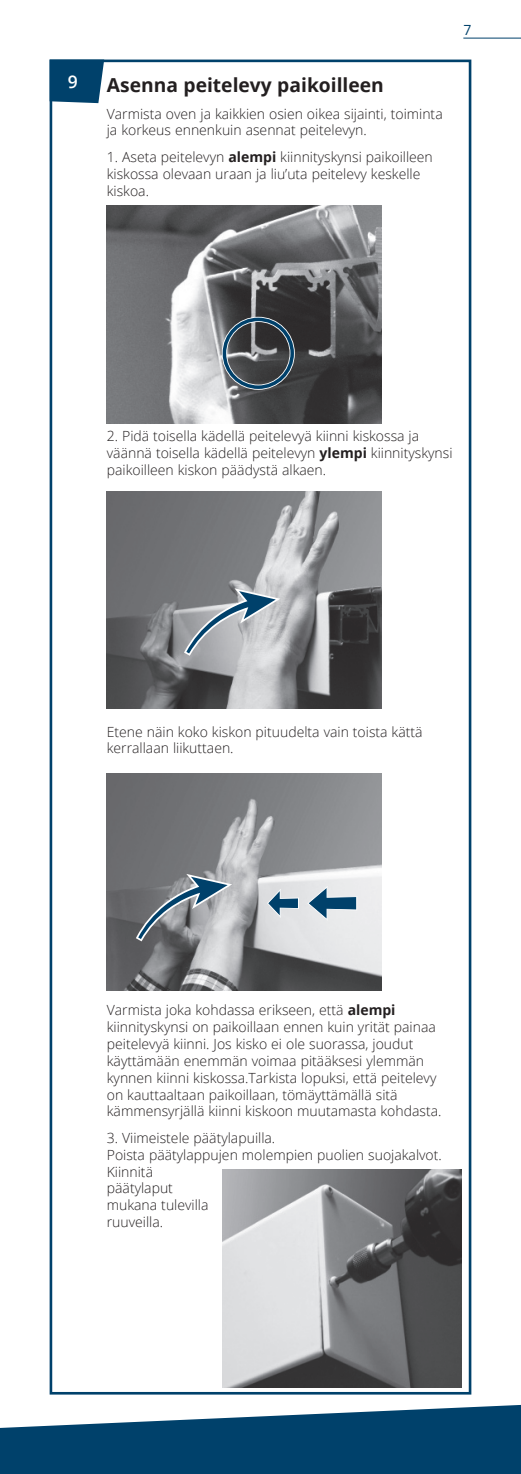
<style>
.page{position:relative;width:521px;height:1474px;background:#fff}
.page>*{position:absolute;margin:0;border:0;box-sizing:border-box;transform-origin:0 0}
.t1{font:700 19.25px "Open Sans";color:#231f20}
.t2{font:600 17.5px "Open Sans";color:#fff}
.t3{font:300 14px/16.8px "Open Sans";color:#231f20}
.t4{font:14px "Open Sans";color:#00416b}
.s1{font-weight:700}
</style>
<div class="page">
<hr style="left:463px;top:38px;width:58px;height:1px;background:#00416b">
<svg style="left:0;top:1404px;width:521px;height:69px;fill:#00416b"></svg>
<div style="left:50px;top:60px;width:421px;height:1334px;border:3px solid #00416b"></div>
<svg style="left:50px;top:60px;width:54px;height:43px;background:#104d74"></svg>
<img style="left:222px;top:1169px;width:240px;height:217px">
<img style="left:107px;top:205px;width:274px;height:218px">
<div style="left:222px;top:317px;width:73px;height:73px;border:5px solid #fff;border-radius:50%"></div>
<div style="left:223px;top:318px;width:71px;height:71px;border:4px solid #00416b;border-radius:50%"></div>
<img style="left:107px;top:491px;width:274px;height:217px">
<svg style="left:184px;top:588px;width:96px;height:67px;background:#a2aab2"></svg>
<img style="left:107px;top:773px;width:274px;height:217px">
<svg style="left:136px;top:873px;width:96px;height:68px;background:#899198"></svg>
<svg style="left:267px;top:888px;width:32px;height:29px"></svg>
<svg style="left:307px;top:885px;width:50px;height:35px;background:#97aebe"></svg>
<p class="t2" style="left:68px;top:70px;width:11px">9</p>
<h1 class="t1" style="left:107px;top:71px;width:279px">Asenna peitelevy paikoilleen</h1>
<p class="t3" style="left:107px;top:105px;width:337px">Varmista oven ja kaikkien osien oikea sijainti, toiminta ja korkeus ennenkuin asennat peitelevyn.</p>
<p class="t3" style="left:107px;top:148px;width:328px">1. Aseta peitelevyn <span class="s1">alempi</span> kiinnityskynsi paikoilleen kiskossa olevaan uraan ja liu’uta peitelevy keskelle kiskoa.</p>
<p class="t4" style="left:463px;top:20px;width:10px">7</p>
<p class="t3" style="left:107px;top:427px;width:347px">2. Pidä toisella kädellä peitelevyä kiinni kiskossa ja väännä toisella kädellä peitelevyn <span class="s1">ylempi</span> kiinnityskynsi paikoilleen kiskon päädystä alkaen.</p>
<p class="t3" style="left:107px;top:722px;width:317px">Etene näin koko kiskon pituudelta vain toista kättä kerrallaan liikuttaen.</p>
<p class="t3" style="left:107px;top:1001px;width:336px">Varmista joka kohdassa erikseen, että <span class="s1">alempi </span>kiinnityskynsi on paikoillaan ennen kuin yrität painaa peitelevyä kiinni. Jos kisko ei ole suorassa, joudut käyttämään enemmän voimaa pitääksesi ylemmän kynnen kiinni kiskossa.Tarkista lopuksi, että peitelevy on kauttaaltaan paikoillaan, tömäyttämällä sitä kämmensyrjällä kiinni kiskoon muutamasta kohdasta.</p>
<p class="t3" style="left:107px;top:1129px;width:336px">3. Viimeistele päätylapuilla.<br>Poista päätylappujen molempien puolien suojakalvot.<br>Kiinnitä<br>päätylaput<br>mukana tulevilla<br>ruuveilla.</p>
</div>
